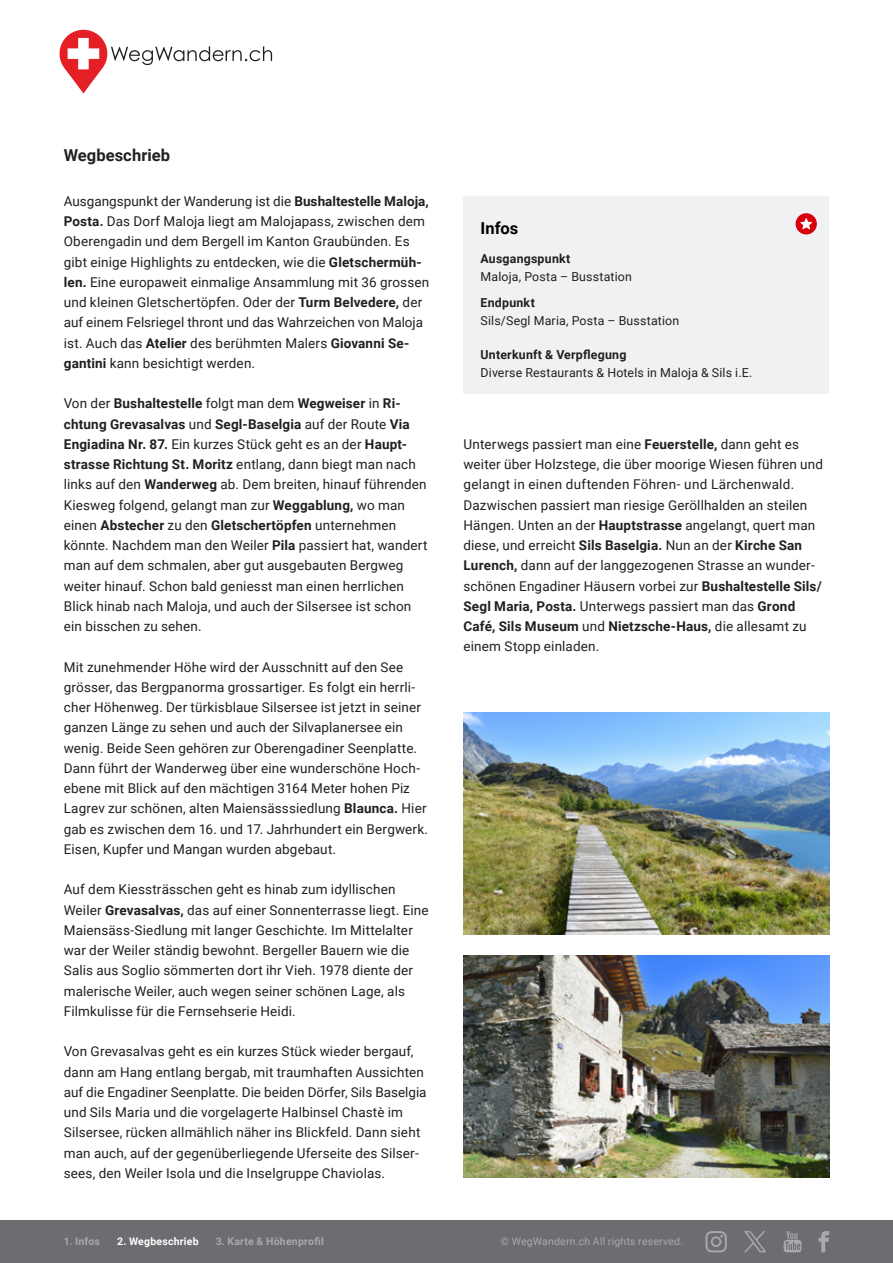
<style>
.page{position:relative;width:893px;height:1263px;background:#fff}
.page>*{position:absolute;margin:0;border:0;box-sizing:border-box;transform-origin:0 0}
._04_titel_klein{font:700 16.5px "Roboto";letter-spacing:.005em;color:#231f20}
._04_titel_klein-2{font:700 16.5px "Roboto";color:#000001}
._08_text{font:13.5px/20.2px "Roboto";letter-spacing:.01em;color:#231f20}
._04_titel_klein-3{font:12.3px "Roboto";letter-spacing:.015em;color:#231f20}
._04_titel_klein-4{font:700 12.3px "Roboto";letter-spacing:.02em;color:#231f20}
.t1{font:700 10.5px "Roboto";letter-spacing:.02em;color:#a8a9ad}
.t2{font:10.5px "Roboto";letter-spacing:.02em;color:#a8a9ad}
.t3{font:700 10.5px "Roboto";letter-spacing:.02em;color:#fff}
.s1{font-weight:700}
</style>
<div class="page">
<div style="left:463px;top:196px;width:366px;height:198px;background:#f0f1f2"></div>
<div style="left:796px;top:213px;width:21px;height:21px;background:#d9000d;border-radius:50%"></div>
<svg style="left:800px;top:218px;width:12px;height:11px"></svg>
<img style="left:463px;top:955px;width:366px;height:223px">
<img style="left:463px;top:712px;width:366px;height:223px">
<svg style="left:59px;top:29px;width:213px;height:65px"></svg>
<div style="left:0;top:1220px;width:893px;height:43px;background:#6c6d70"></div>
<svg style="left:705px;top:1231px;width:22px;height:21px"></svg>
<svg style="left:783px;top:1231px;width:19px;height:21px"></svg>
<svg style="left:819px;top:1231px;width:10px;height:21px"></svg>
<svg style="left:744px;top:1231px;width:22px;height:21px"></svg>
<p class="_04_titel_klein" style="left:64px;top:143px;width:108px">Wegbeschrieb</p>
<p class="_08_text" style="left:64px;top:190px;width:367px">Ausgangspunkt der Wanderung ist die <span class="s1">Bushaltestelle Maloja, Posta.</span> Das Dorf Maloja liegt am Malojapass, zwischen dem Oberengadin und dem Bergell im Kanton Graubünden. Es gibt einige Highlights zu entdecken, wie die <span class="s1">Gletschermüh&shy;len.</span> Eine europaweit einmalige Ansammlung mit 36 grossen und kleinen Gletschertöpfen. Oder der <span class="s1">Turm Belvedere,</span> der auf einem Felsriegel thront und das Wahrzeichen von Maloja ist. Auch das <span class="s1">Atelier</span> des berühmten Malers <span class="s1">Giovanni Se&shy;gantini</span> kann besichtigt werden.</p>
<p class="_08_text" style="left:64px;top:393px;width:365px">Von der <span class="s1">Bushaltestelle</span> folgt man dem <span class="s1">Wegweiser</span> in <span class="s1">Ri&shy;chtung Grevasalvas</span> und <span class="s1">Segl-Baselgia</span> auf der Route <span class="s1">Via Engiadina Nr. 87.</span> Ein kurzes Stück geht es an der <span class="s1">Haupt&shy;strasse Richtung St. Moritz</span> entlang, dann biegt man nach links auf den <span class="s1">Wanderweg</span> ab. Dem breiten, hinauf führenden Kiesweg folgend, gelangt man zur <span class="s1">Weggablung,</span> wo man einen <span class="s1">Abstecher</span> zu den <span class="s1">Gletschertöpfen</span> unternehmen könnte. Nachdem man den Weiler <span class="s1">Pila</span> passiert hat, wandert man auf dem schmalen, aber gut ausgebauten Bergweg weiter hinauf. Schon bald geniesst man einen herrlichen Blick hinab nach Maloja, und auch der Silsersee ist schon ein bisschen zu sehen.</p>
<p class="_08_text" style="left:64px;top:656px;width:366px">Mit zunehmender Höhe wird der Ausschnitt auf den See grösser, das Bergpanorma grossartiger. Es folgt ein herrli&shy;cher Höhenweg. Der türkisblaue Silsersee ist jetzt in seiner ganzen Länge zu sehen und auch der Silvaplanersee ein wenig. Beide Seen gehören zur Oberengadiner Seenplatte.<br>Dann führt der Wanderweg über eine wunderschöne Hoch&shy;ebene mit Blick auf den mächtigen 3164 Meter hohen Piz Lagrev zur schönen, alten Maiensässsiedlung <span class="s1">Blaunca.</span> Hier gab es zwischen dem 16. und 17. Jahrhundert ein Bergwerk.<br>Eisen, Kupfer und Mangan wurden abgebaut.</p>
<p class="_08_text" style="left:64px;top:879px;width:366px">Auf dem Kiessträsschen geht es hinab zum idyllischen Weiler <span class="s1">Grevasalvas,</span> das auf einer Sonnenterrasse liegt. Eine Maiensäss-Siedlung mit langer Geschichte. Im Mittelalter war der Weiler ständig bewohnt. Bergeller Bauern wie die Salis aus Soglio sömmerten dort ihr Vieh. 1978 diente der malerische Weiler, auch wegen seiner schönen Lage, als Filmkulisse für die Fernsehserie Heidi.</p>
<p class="_08_text" style="left:64px;top:1041px;width:364px">Von Grevasalvas geht es ein kurzes Stück wieder bergauf, dann am Hang entlang bergab, mit traumhaften Aussichten auf die Engadiner Seenplatte. Die beiden Dörfer, Sils Baselgia und Sils Maria und die vorgelagerte Halbinsel Chastè im Silsersee, rücken allmählich näher ins Blickfeld. Dann sieht man auch, auf der gegenüberliegende Uferseite des Silser&shy;sees, den Weiler Isola und die Inselgruppe Chaviolas.</p>
<p class="_04_titel_klein-2" style="left:480px;top:217px;width:39px">Infos</p>
<p class="_04_titel_klein-4" style="left:480px;top:250px;width:91px">Ausgangspunkt</p>
<p class="_04_titel_klein-3" style="left:480px;top:268px;width:153px">Maloja, Posta – Busstation</p>
<p class="_04_titel_klein-4" style="left:480px;top:294px;width:56px">Endpunkt</p>
<p class="_04_titel_klein-3" style="left:480px;top:312px;width:200px">Sils/Segl Maria, Posta – Busstation</p>
<p class="_04_titel_klein-4" style="left:480px;top:346px;width:147px">Unterkunft &amp; Verpflegung</p>
<p class="_04_titel_klein-3" style="left:480px;top:364px;width:273px">Diverse Restaurants &amp; Hotels in Maloja &amp; Sils i.E.</p>
<p class="_08_text" style="left:463px;top:433px;width:361px">Unterwegs passiert man eine <span class="s1">Feuerstelle,</span> dann geht es weiter über Holzstege, die über moorige Wiesen führen und gelangt in einen duftenden Föhren- und Lärchenwald.<br>Dazwischen passiert man riesige Geröllhalden an steilen Hängen. Unten an der <span class="s1">Hauptstrasse</span> angelangt, quert man diese, und erreicht <span class="s1">Sils Baselgia.</span> Nun an der <span class="s1">Kirche San Lurench,</span> dann auf der langgezogenen Strasse an wunder&shy;schönen Engadiner Häusern vorbei zur <span class="s1">Bushaltestelle Sils/ Segl Maria, Posta.</span> Unterwegs passiert man das <span class="s1">Grond Café, Sils Museum</span> und <span class="s1">Nietzsche-Haus,</span> die allesamt zu einem Stopp einladen.</p>
<p class="t1" style="left:64px;top:1234px;width:38px">1. Infos</p>
<p class="t3" style="left:117px;top:1234px;width:83px">2. Wegbeschrieb</p>
<p class="t1" style="left:216px;top:1234px;width:110px">3. Karte &amp; Höhenprofil</p>
<p class="t2" style="left:501px;top:1234px;width:184px">© WegWandern.ch All rights reserved.</p>
<p class="t1" style="left:497px;top:1234px;width:145px">© WegWandern.ch Al right r</p>
</div>
